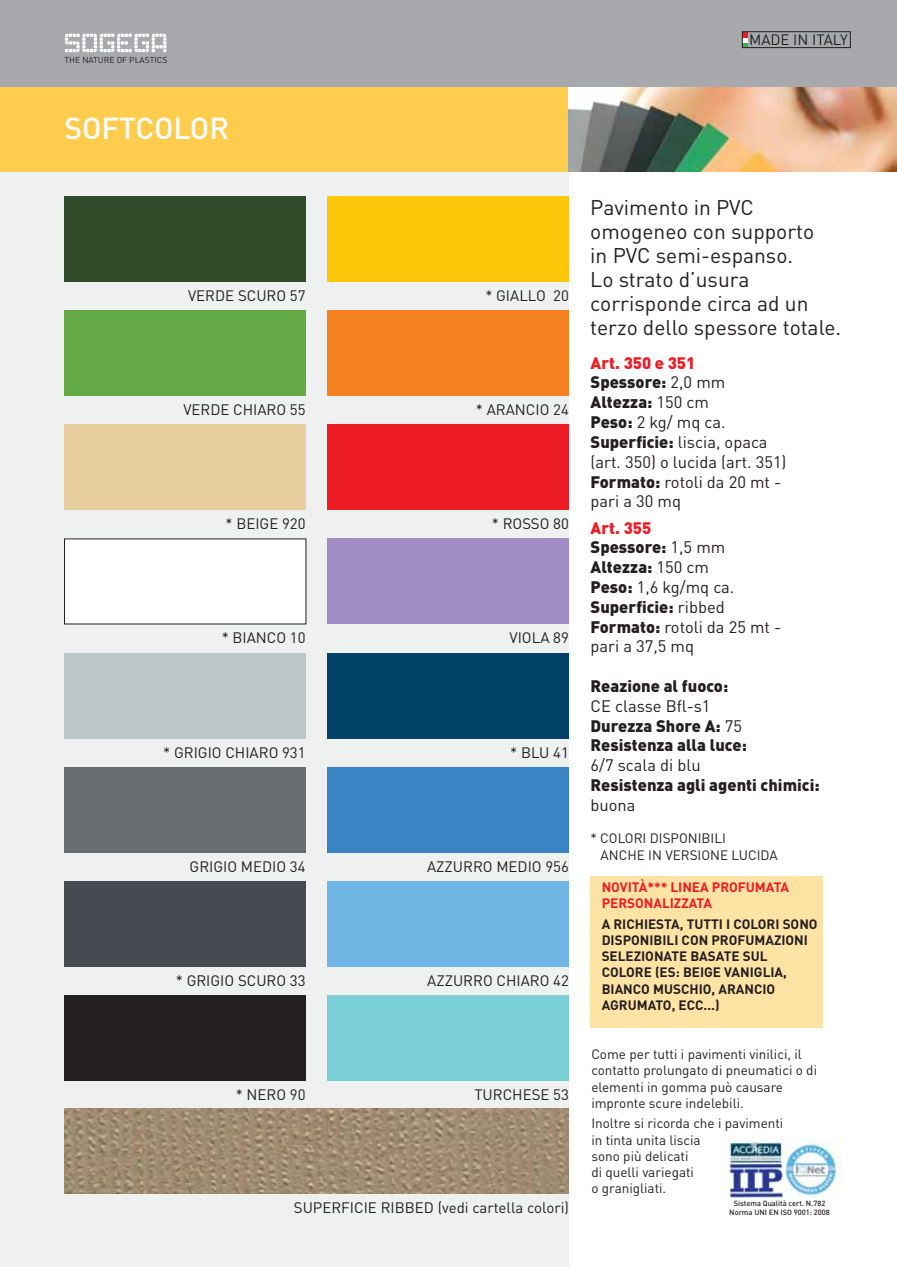
<style>
.page{position:relative;width:897px;height:1267px;background:#fff}
.page>*{position:absolute;margin:0;border:0;box-sizing:border-box;transform-origin:0 0}
.t1{font:500 30px "DIN";color:#fff}
.t2{font:21px/24px "DIN";color:#231f20}
.t3{font:16.5px/19.8px "DIN";color:#231f20}
.t4{font:900 16.5px/19.8px "DIN";color:#231f20}
.t5{font:15px "DIN";color:#231f20}
.t6{font:13.5px/16.2px "DIN";color:#231f20}
.t7{font:700 13.5px/16.2px "DIN";color:#231f20}
.t8{font:700 13.5px/16.2px "DIN";color:#ed1c24}
.t9{font:8.55px "DIN";color:#231f20}
.t10{font:500 7.5px/9px "DIN";color:#231f20;text-align:center}
.s1{font-weight:900;color:#ed1c24}
.s2{font-weight:900}
.s3{font-weight:400}
</style>
<div class="page">
<div style="left:0;top:172px;width:568px;height:1094px;background:#eff0f0"></div>
<div style="left:0;top:87px;width:896px;height:85px;background:#ffcc4e"></div>
<img style="left:568px;top:87px;width:328px;height:85px">
<div style="left:0;top:0;width:896px;height:87px;background:#a7a9ac"></div>
<svg style="left:65px;top:34px;width:101px;height:18px"></svg>
<div style="left:590px;top:876px;width:232px;height:151px;background:#ffe3a5"></div>
<div style="left:64px;top:196px;width:242px;height:85px;background:#304c2a"></div>
<div style="left:327px;top:196px;width:241px;height:85px;background:#ffc709"></div>
<div style="left:64px;top:310px;width:242px;height:85px;background:#63a945"></div>
<div style="left:327px;top:310px;width:241px;height:85px;background:#f58020"></div>
<div style="left:64px;top:424px;width:242px;height:85px;background:#e8ce9f"></div>
<div style="left:327px;top:424px;width:241px;height:85px;background:#ed1c24"></div>
<div style="left:64px;top:539px;width:242px;height:85px;background:#fff"></div>
<div style="left:327px;top:539px;width:241px;height:85px;background:#a08bc2"></div>
<div style="left:64px;top:653px;width:242px;height:85px;background:#bcc6c9"></div>
<div style="left:327px;top:653px;width:241px;height:85px;background:#004366"></div>
<div style="left:64px;top:767px;width:242px;height:85px;background:#696d72"></div>
<div style="left:327px;top:767px;width:241px;height:85px;background:#3a83c5"></div>
<div style="left:64px;top:881px;width:242px;height:85px;background:#484a51"></div>
<div style="left:327px;top:881px;width:241px;height:85px;background:#6fb5e4"></div>
<div style="left:64px;top:995px;width:242px;height:85px;background:#231f20"></div>
<div style="left:327px;top:995px;width:241px;height:85px;background:#7aced5"></div>
<img style="left:64px;top:1108px;width:504px;height:85px">
<img style="left:720px;top:1139px;width:121px;height:58px">
<svg style="left:744px;top:34px;width:3px;height:12px"></svg>
<div style="left:742px;top:32px;width:108px;height:16px;border:1px solid #231f20"></div>
<p class="t9" style="left:64px;top:57px;width:104px">THE NATURE OF PLASTICS</p>
<h1 class="t1" style="left:64px;top:118px;width:166px">SOFTCOLOR</h1>
<p class="t5" style="left:749px;top:34px;width:100px">MADE IN ITALY</p>
<p class="t5" style="left:188px;top:290px;width:119px">VERDE SCURO 57</p>
<p class="t5" style="left:485px;top:290px;width:85px">* GIALLO 20</p>
<p class="t5" style="left:183px;top:404px;width:124px">VERDE CHIARO 55</p>
<p class="t5" style="left:476px;top:404px;width:94px">* ARANCIO 24</p>
<p class="t5" style="left:225px;top:518px;width:82px">* BEIGE 920</p>
<p class="t5" style="left:492px;top:518px;width:78px">* ROSSO 80</p>
<p class="t5" style="left:222px;top:632px;width:85px">* BIANCO 10</p>
<p class="t5" style="left:509px;top:632px;width:61px">VIOLA 89</p>
<p class="t5" style="left:163px;top:747px;width:144px">* GRIGIO CHIARO 931</p>
<p class="t5" style="left:510px;top:747px;width:60px">* BLU 41</p>
<p class="t5" style="left:189px;top:861px;width:117px">GRIGIO MEDIO 34</p>
<p class="t5" style="left:427px;top:861px;width:143px">AZZURRO MEDIO 956</p>
<p class="t5" style="left:176px;top:975px;width:131px">* GRIGIO SCURO 33</p>
<p class="t5" style="left:427px;top:975px;width:143px">AZZURRO CHIARO 42</p>
<p class="t5" style="left:236px;top:1089px;width:71px">* NERO 90</p>
<p class="t5" style="left:474px;top:1089px;width:96px">TURCHESE 53</p>
<p class="t2" style="left:590px;top:197px;width:252px">Pavimento in PVC omogeneo con supporto<br>in PVC semi-espanso.<br>Lo strato d’usura corrisponde circa ad un terzo dello spessore totale.</p>
<p class="t3" style="left:590px;top:355px;width:197px"><span class="s1">Art. 350 e 351<br></span><span class="s2">Spessore:</span> 2,0 mm<br><span class="s2">Altezza:</span> 150 cm<br><span class="s2">Peso:</span> 2 kg/ mq ca.<br><span class="s2">Superficie:</span> liscia, opaca (art. 350) o lucida (art. 351)<br><span class="s2">Formato:</span> rotoli da 20 mt - pari a 30 mq</p>
<p class="t3" style="left:590px;top:519px;width:192px"><span class="s1">Art. 355<br></span><span class="s2">Spessore:</span> 1,5 mm<br><span class="s2">Altezza:</span> 150 cm<br><span class="s2">Peso:</span> 1,6 kg/mq ca.<br><span class="s2">Superficie:</span> ribbed<br><span class="s2">Formato:</span> rotoli da 25 mt - pari a 37,5 mq</p>
<p class="t4" style="left:590px;top:676px;width:139px">Reazione al fuoco:</p>
<p class="t4" style="left:590px;top:696px;width:158px"><span class="s3">CE classe Bfl-s1<br></span>Durezza Shore A: <span class="s3">75<br></span>Resistenza alla luce:</p>
<p class="t3" style="left:590px;top:757px;width:112px">6/7 scala di blu</p>
<p class="t4" style="left:590px;top:775px;width:231px">Resistenza agli agenti chimici:</p>
<p class="t3" style="left:590px;top:797px;width:46px">buona</p>
<p class="t6" style="left:600px;top:832px;width:178px;text-indent:-10px">* COLORI DISPONIBILI<br>ANCHE IN VERSIONE LUCIDA</p>
<p class="t8" style="left:601px;top:880px;width:189px">NOVITÀ*** LINEA PROFUMATA<br>PERSONALIZZATA</p>
<p class="t7" style="left:601px;top:917px;width:217px">A RICHIESTA, TUTTI I COLORI SONO<br>DISPONIBILI CON PROFUMAZIONI<br>SELEZIONATE BASATE SUL<br>COLORE (ES: BEIGE VANIGLIA,<br>BIANCO MUSCHIO, ARANCIO<br>AGRUMATO, ECC...)</p>
<p class="t6" style="left:591px;top:1047px;width:227px">Come per tutti i pavimenti vinilici, il contatto prolungato di pneumatici o di elementi in gomma può causare impronte scure indelebili.</p>
<p class="t6" style="left:591px;top:1116px;width:193px">Inoltre si ricorda che i pavimenti in tinta unita liscia<br>sono più delicati<br>di quelli variegati<br>o granigliati.</p>
<p class="t5" style="left:294px;top:1201px;width:276px">SUPERFICIE RIBBED (vedi cartella colori)</p>
<p class="t10" style="left:729px;top:1199px;width:102px">Sistema Qualità cert. N.782<br>Norma UNI EN ISO 9001: 2008</p>
</div>
